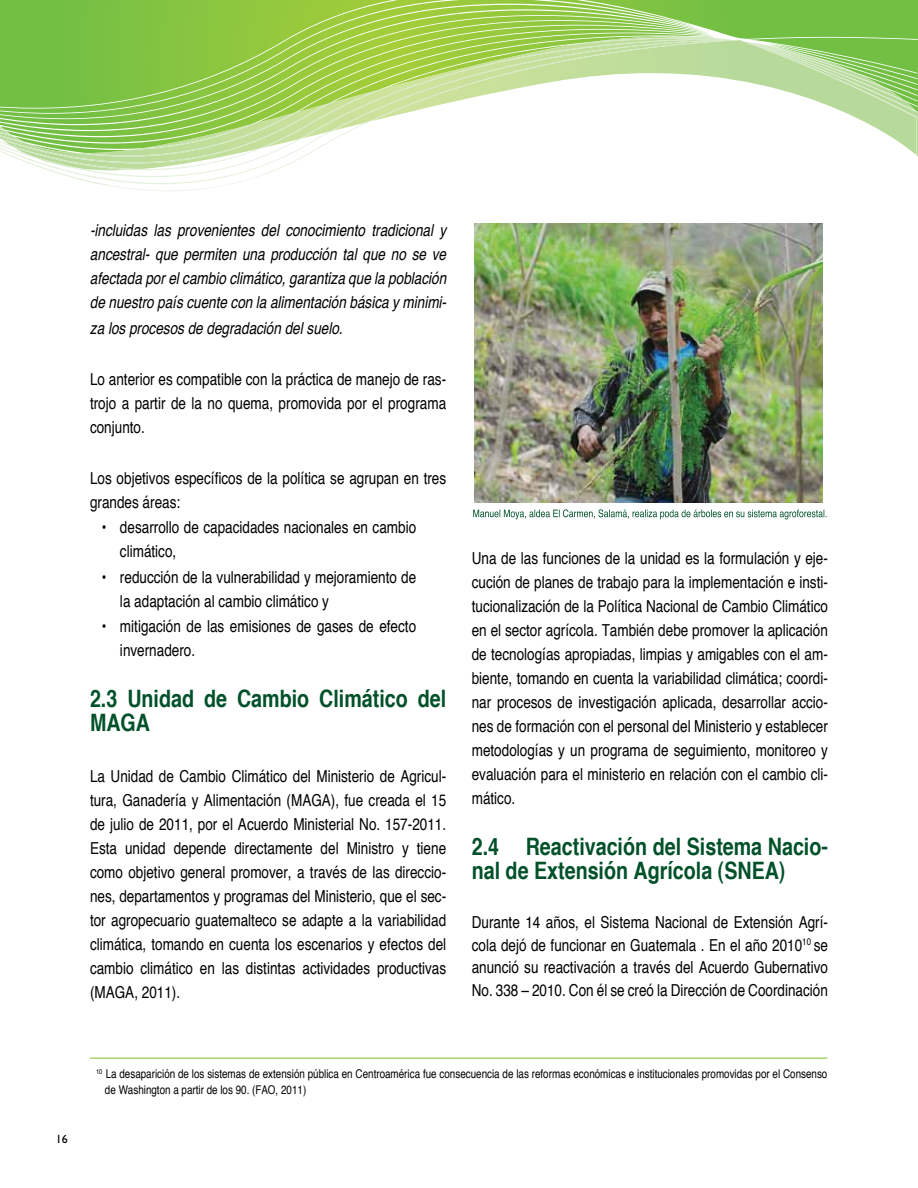
<style>
.page{position:relative;width:918px;height:1188px;background:#fff}
.page>*{position:absolute;margin:0;border:0;box-sizing:border-box;transform-origin:0 0}
.t1{font:700 condensed 24px/24px "Helvetica";color:#005129}
.t2{font:condensed 16.5px/24px "Helvetica";color:#000;text-align:justify}
.t3{font:italic condensed 16.5px/24px "Helvetica";color:#000;text-align:justify}
.t4{font:condensed 12px/16.5px "Helvetica";color:#000}
.t5{font:12px "Gill Sans";color:#000}
</style>
<div class="page">
<svg style="left:0;top:0;width:918px;height:191px"></svg>
<hr style="left:90px;top:1058px;width:737px;height:1px;background:#8dc63f">
<img style="left:475px;top:223px;width:348px;height:279px">
<svg style="left:473px;top:509px;width:354px;height:10px"></svg>
<p class="t3" style="left:90px;top:218px;width:361px">-incluidas las provenientes del conocimiento tradicional y ancestral- que permiten una producción tal que no se ve afectada porelcambio climático,garantiza que la población de nuestro país cuente con la alimentación básica y minimi-</p>
<p class="t3" style="left:90px;top:316px;width:258px">za los procesos de degradación delsuelo.</p>
<p class="t2" style="left:90px;top:367px;width:358px">Lo anterior es compatible con la práctica de manejo de ras&shy;trojo a partir de la no quema, promovida por el programa conjunto.</p>
<p class="t2" style="left:90px;top:466px;width:358px">Los objetivos específicos de la política se agrupan en tres grandes áreas:</p>
<p class="t2" style="left:120px;top:515px;width:298px;text-indent:-18px">• desarrollo de capacidades nacionales en cambio climático,</p>
<p class="t2" style="left:120px;top:565px;width:298px;text-indent:-18px">• reducción de la vulnerabilidad y mejoramiento de la adaptación al cambio climático y</p>
<p class="t2" style="left:120px;top:614px;width:298px;text-indent:-18px">• mitigación de las emisiones de gases de efecto invernadero.</p>
<h1 class="t1" style="left:90px;top:686px;width:358px">2.3 Unidad de Cambio Climático del<br>MAGA</h1>
<p class="t2" style="left:90px;top:764px;width:358px">La Unidad de Cambio Climático del Ministerio de Agricul&shy;tura, Ganadería y Alimentación (MAGA), fue creada el 15 de julio de 2011, por el Acuerdo Ministerial No. 157-2011.<br>Esta unidad depende directamente del Ministro y tiene como objetivo general promover, a través de las direccio&shy;nes, departamentos y programas del Ministerio, que el sec&shy;tor agropecuario guatemalteco se adapte a la variabilidad climática, tomando en cuenta los escenarios y efectos del cambio climático en las distintas actividades productivas (MAGA, 2011).</p>
<p class="t2" style="left:472px;top:546px;width:358px">Una de las funciones de la unidad es la formulación y eje&shy;cución de planes de trabajo para la implementación e insti&shy;tucionalización de la Política Nacional de Cambio Climático en el sector agrícola. También debe promover la aplicación de tecnologías apropiadas, limpias y amigables con el am&shy;biente, tomando en cuenta la variabilidad climática; coordi&shy;nar procesos de investigación aplicada, desarrollar accio&shy;nes de formación con el personal del Ministerio y establecer metodologías y un programa de seguimiento, monitoreo y evaluación para el ministerio en relación con el cambio cli&shy;mático.</p>
<h1 class="t1" style="left:472px;top:834px;width:358px">2.4 Reactivación del Sistema Nacio&shy;nal de Extensión Agrícola (SNEA)</h1>
<p class="t2" style="left:472px;top:911px;width:358px;line-height:22.5px">Durante 14 años, el Sistema Nacional de Extensión Agrí&shy;cola dejó de funcionar en Guatemala . En el año 2010<sup>10</sup> se anunció su reactivación a través del Acuerdo Gubernativo No. 338 – 2010. Con él se creó la Dirección de Coordinación</p>
<p class="t5" style="left:56px;top:1132px;width:13px">16</p>
<p class="t4" style="left:105px;top:1065px;width:724px;text-indent:-9px"><sup>10</sup> La desaparición de los sistemas de extensión pública en Centroamérica fue consecuencia de las reformas económicas e institucionales promovidas por el Consenso de Washington a partir de los 90. (FAO, 2011)</p>
</div>
